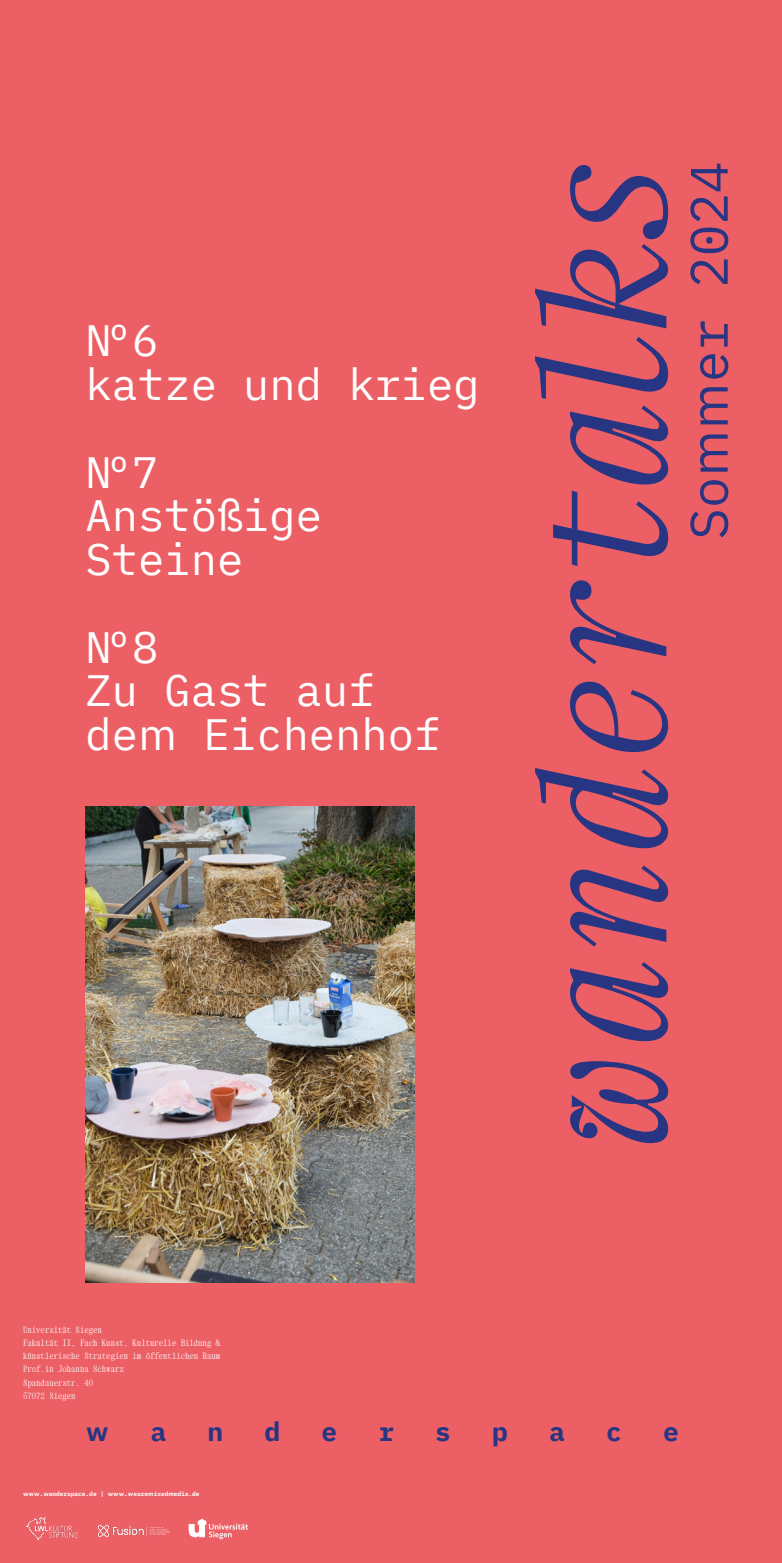
<style>
.page{position:relative;width:782px;height:1563px;background:#fff}
.page>*{position:absolute;margin:0;border:0;box-sizing:border-box;transform-origin:0 0}
.t1{font:italic 175px "Xanh Mono";letter-spacing:.015em;color:#283583}
.t2{font:52.5px "i A Writer Duo S";color:#283583}
.t3{font:43.75px/43.8px "i A Writer Duo S";color:#fff}
.t4{font:700 26.25px "i A Writer Duo S";color:#283583}
.t5{font:8.75px/13.1px "Xanh Mono";color:#fff}
.t6{font:700 6.12px "i A Writer Duo S";color:#fff}
</style>
<div class="page">
<div style="left:0;top:0;width:781px;height:1563px;background:#ec5f65"></div>
<img style="left:86px;top:807px;width:328px;height:475px">
<img style="left:98px;top:1525px;width:72px;height:11px">
<img style="left:27px;top:1518px;width:51px;height:21px">
<svg style="left:189px;top:1518px;width:59px;height:21px"></svg>
<h3 class="t3" style="left:86px;top:315px;width:395px">Nº6<br>katze und krieg</h3>
<h3 class="t3" style="left:86px;top:447px;width:238px">Nº7<br>Anstößige<br>Steine</h3>
<h3 class="t3" style="left:86px;top:622px;width:356px">Nº8<br>Zu Gast auf dem Eichenhof</h3>
<h1 class="t1" style="left:474px;top:1145px;width:985px;rotate:-90deg">wandertalks</h1>
<h2 class="t2" style="left:668px;top:540px;width:379px;rotate:-90deg">Sommer 2024</h2>
<p class="t5" style="left:23px;top:1322px;width:198px">Universität Siegen<br>Fakultät II, Fach Kunst, Kulturelle Bildung &amp; künstlerische Strategien im öffentlichen Raum<br>Prof.in Johanna Schwarz<br>Spandauerstr. 40<br>57072 Siegen</p>
<h3 class="t4" style="left:86px;top:1410px;width:25px">w</h3>
<h3 class="t4" style="left:150px;top:1410px;width:17px">a</h3>
<h3 class="t4" style="left:207px;top:1410px;width:17px">n</h3>
<h3 class="t4" style="left:264px;top:1410px;width:17px">d</h3>
<h3 class="t4" style="left:321px;top:1410px;width:17px">e</h3>
<h3 class="t4" style="left:378px;top:1410px;width:17px">r</h3>
<h3 class="t4" style="left:435px;top:1410px;width:17px">s</h3>
<h3 class="t4" style="left:492px;top:1410px;width:17px">p</h3>
<h3 class="t4" style="left:549px;top:1410px;width:17px">a</h3>
<h3 class="t4" style="left:606px;top:1410px;width:17px">c</h3>
<h3 class="t4" style="left:663px;top:1410px;width:17px">e</h3>
<p class="t6" style="left:23px;top:1488px;width:178px">www.wanderspace.de | www.wearemixedmedia.de</p>
</div>
